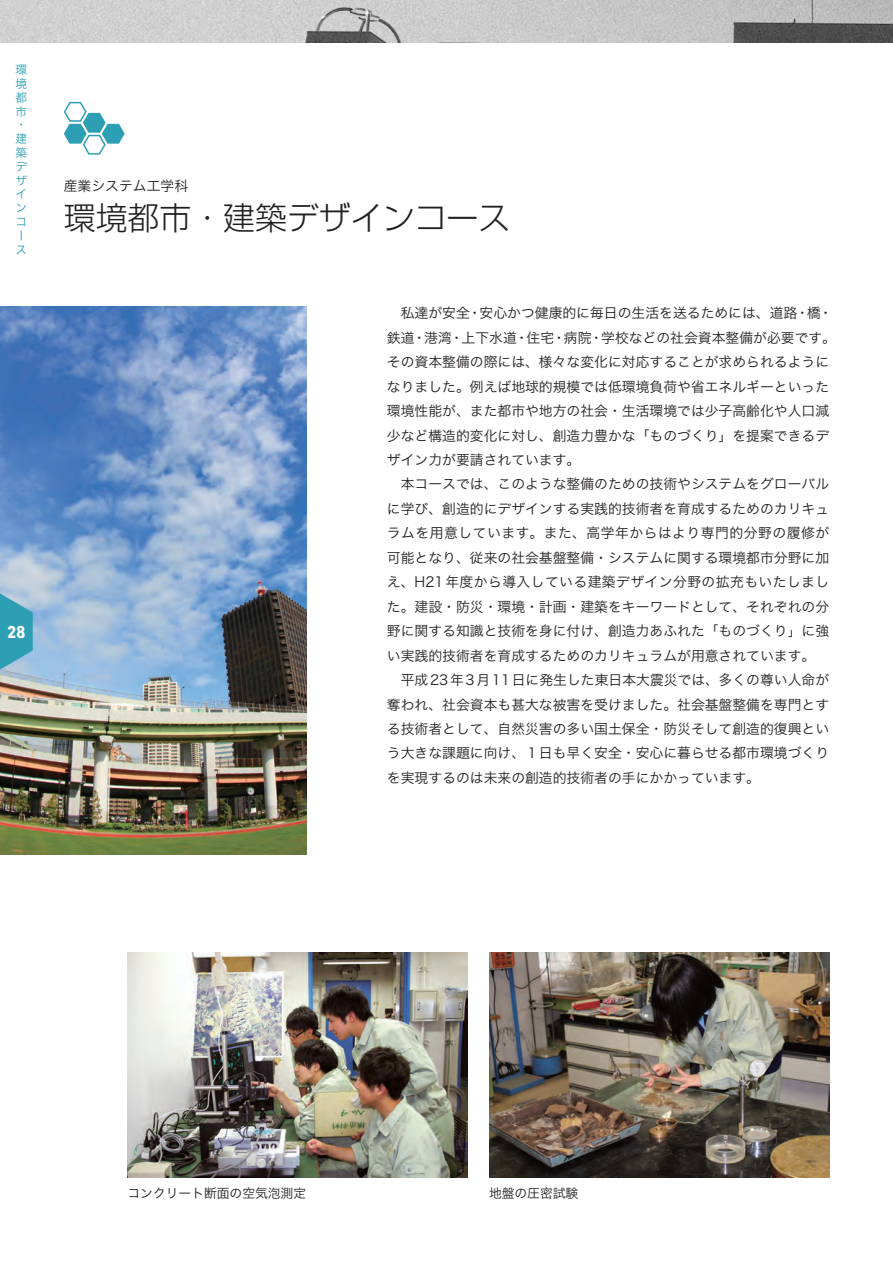
<style>
.page{position:relative;width:893px;height:1263px;background:#fff}
.page>*{position:absolute;margin:0;border:0;box-sizing:border-box;transform-origin:0 0}
.t1{font:300 31.95px "Shin Go Pro";color:#231f20}
.t2{font:italic 700 16.95px "Avenir Next Condensed";color:#fff}
.t3{font:13.8px/24.5px "Hira Kaku Pro W3";color:#231f20}
.t4{font:12.75px "Hira Kaku Pro W3";color:#231f20}
.t5{font:11.7px/13.8px "Hira Kaku Pro W3";color:#2d9fb4}
</style>
<div class="page">
<img style="left:0;top:0;width:893px;height:42px">
<img style="left:0;top:306px;width:306px;height:549px">
<svg style="left:0;top:586px;width:33px;height:91px;background:#5dadc2"></svg>
<svg style="left:64px;top:102px;width:61px;height:53px"></svg>
<img style="left:489px;top:952px;width:340px;height:226px">
<img style="left:128px;top:952px;width:340px;height:226px">
<p class="t5" style="left:15px;top:62px;width:13px">環境都市・建築デザインコース</p>
<p class="t2" style="left:8px;top:621px;width:23px">28</p>
<p class="t3" style="left:64px;top:172px;width:126px">産業システム工学科</p>
<h1 class="t1" style="left:64px;top:192px;width:448px">環境都市・建築デザインコース</h1>
<p class="t3" style="left:387px;top:300px;width:451px">　私達が安全・安心かつ健康的に毎日の生活を送るためには、道路・橋・鉄道・港湾・上下水道・住宅・病院・学校などの社会資本整備が必要です。その資本整備の際には、様々な変化に対応することが求められるようになりました。例えば地球的規模では低環境負荷や省エネルギーといった環境性能が、また都市や地方の社会・生活環境では少子高齢化や人口減少など構造的変化に対し、創造力豊かな「ものづくり」を提案できるデザイン力が要請されています。<br>　本コースでは、このような整備のための技術やシステムをグローバルに学び、創造的にデザインする実践的技術者を育成するためのカリキュラムを用意しています。また、高学年からはより専門的分野の履修が可能となり、従来の社会基盤整備・システムに関する環境都市分野に加え、H21年度から導入している建築デザイン分野の拡充もいたしました。建設・防災・環境・計画・建築をキーワードとして、それぞれの分野に関する知識と技術を身に付け、創造力あふれた「ものづくり」に強い実践的技術者を育成するためのカリキュラムが用意されています。<br>　平成23年3月11日に発生した東日本大震災では、多くの尊い人命が奪われ、社会資本も甚大な被害を受けました。社会基盤整備を専門とする技術者として、自然災害の多い国土保全・防災そして創造的復興という大きな課題に向け、１日も早く安全・安心に暮らせる都市環境づくりを実現するのは未来の創造的技術者の手にかかっています。</p>
<p class="t4" style="left:128px;top:1181px;width:180px">コンクリート断面の空気泡測定</p>
<p class="t4" style="left:489px;top:1181px;width:91px">地盤の圧密試験</p>
</div>
